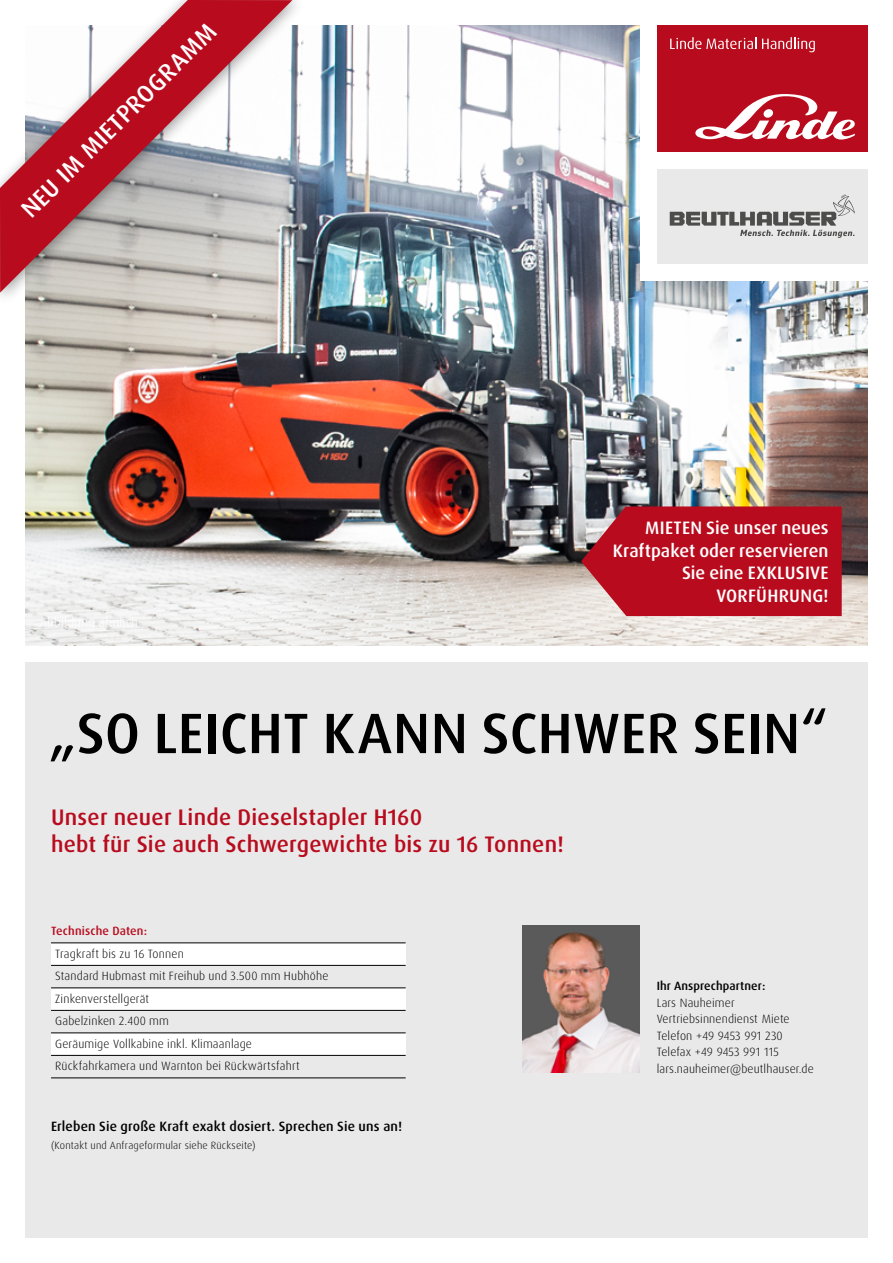
<style>
.page{position:relative;width:893px;height:1263px;background:#fff}
.page>*{position:absolute;margin:0;border:0;box-sizing:border-box;transform-origin:0 0}
.t1{font:500 57px "Dax Pro";letter-spacing:.005em;color:#000}
.t2{font:500 24.45px "Dax Pro";color:#fff}
.t3{font:500 22.5px/27px "Dax Pro";letter-spacing:.01em;color:#b80c1e}
.t4{font:500 18px/22.5px "Dax Pro";letter-spacing:.005em;color:#fff;text-align:right}
.t5{font:500 13.5px "Dax Pro";letter-spacing:.01em;color:#000}
.t6{font:300 12px/22.5px "Dax Pro";letter-spacing:.01em;color:#000}
.t7{font:500 12px "Dax Pro";letter-spacing:.01em;color:#000}
.t8{font:500 12px "Dax Pro";letter-spacing:.015em;color:#b80c1e}
.t9{font:300 10.5px "Dax Pro";letter-spacing:.02em;color:#000}
</style>
<div class="page">
<div style="left:26px;top:662px;width:842px;height:575px;background:#e9e9e9"></div>
<img style="left:26px;top:26px;width:841px;height:619px">
<div style="left:51px;top:943px;width:355px;height:22px;background:#fff"></div>
<div style="left:51px;top:988px;width:355px;height:22px;background:#fff"></div>
<div style="left:51px;top:1033px;width:355px;height:22px;background:#fff"></div>
<hr style="left:51px;top:943px;width:355px;height:1px;background:#000">
<hr style="left:51px;top:965px;width:355px;height:1px;background:#000">
<hr style="left:51px;top:988px;width:355px;height:1px;background:#000">
<hr style="left:51px;top:1010px;width:355px;height:1px;background:#000">
<hr style="left:51px;top:1033px;width:355px;height:1px;background:#000">
<hr style="left:51px;top:1055px;width:355px;height:1px;background:#000">
<hr style="left:51px;top:1078px;width:355px;height:1px;background:#000">
<svg style="left:581px;top:506px;width:261px;height:110px;background:#b81b2b"></svg>
<img style="left:522px;top:926px;width:118px;height:147px">
<div style="left:0;top:0;width:307px;height:306px;background:#000;opacity:.4"></div>
<svg style="left:0;top:0;width:292px;height:293px"></svg>
<div style="left:640px;top:0;width:253px;height:281px;background:#fff"></div>
<div style="left:657px;top:26px;width:210px;height:126px;background:#b80c1e"></div>
<svg style="left:695px;top:94px;width:160px;height:46px"></svg>
<svg style="left:670px;top:37px;width:86px;height:12px"></svg>
<svg style="left:762px;top:37px;width:53px;height:15px"></svg>
<div style="left:657px;top:169px;width:210px;height:95px;background:#e9e9e9"></div>
<svg style="left:670px;top:194px;width:185px;height:44px"></svg>
<h2 class="t2" style="left:14px;top:202px;width:265px;rotate:-45deg">NEU IM MIETPROGRAMM</h2>
<h3 class="t4" style="left:613px;top:517px;width:218px">MIETEN Sie unser neues<br>Kraftpaket oder reservieren<br>Sie eine EXKLUSIVE<br>VORFÜHRUNG!</h3>
<h1 class="t1" style="left:48px;top:696px;width:781px">„SO LEICHT KANN SCHWER SEIN“</h1>
<h3 class="t3" style="left:51px;top:804px;width:514px">Unser neuer Linde Dieselstapler H160<br>hebt für Sie auch Schwergewichte bis zu 16 Tonnen!</h3>
<p class="t8" style="left:51px;top:923px;width:98px">Technische Daten:</p>
<p class="t6" style="left:55px;top:942px;width:275px">Tragkraft bis zu 16 Tonnen<br>Standard Hubmast mit Freihub und 3.500 mm Hubhöhe Zinkenverstellgerät<br>Gabelzinken 2.400 mm<br>Geräumige Vollkabine inkl. Klimaanlage Rückfahrkamera und Warnton bei Rückwärtsfahrt</p>
<p class="t5" style="left:51px;top:1118px;width:353px">Erleben Sie große Kraft exakt dosiert. Sprechen Sie uns an!</p>
<p class="t9" style="left:51px;top:1139px;width:206px">(Kontakt und Anfrageformular siehe Rückseite)</p>
<p class="t7" style="left:657px;top:978px;width:110px">Ihr Ansprechpartner:</p>
<p class="t6" style="left:657px;top:994px;width:159px;line-height:16.5px">Lars Nauheimer<br>Vertriebsinnendienst Miete<br>Telefon +49 9453 991 230<br>Telefax +49 9453 991 115 lars.nauheimer@beutlhauser.de</p>
</div>
